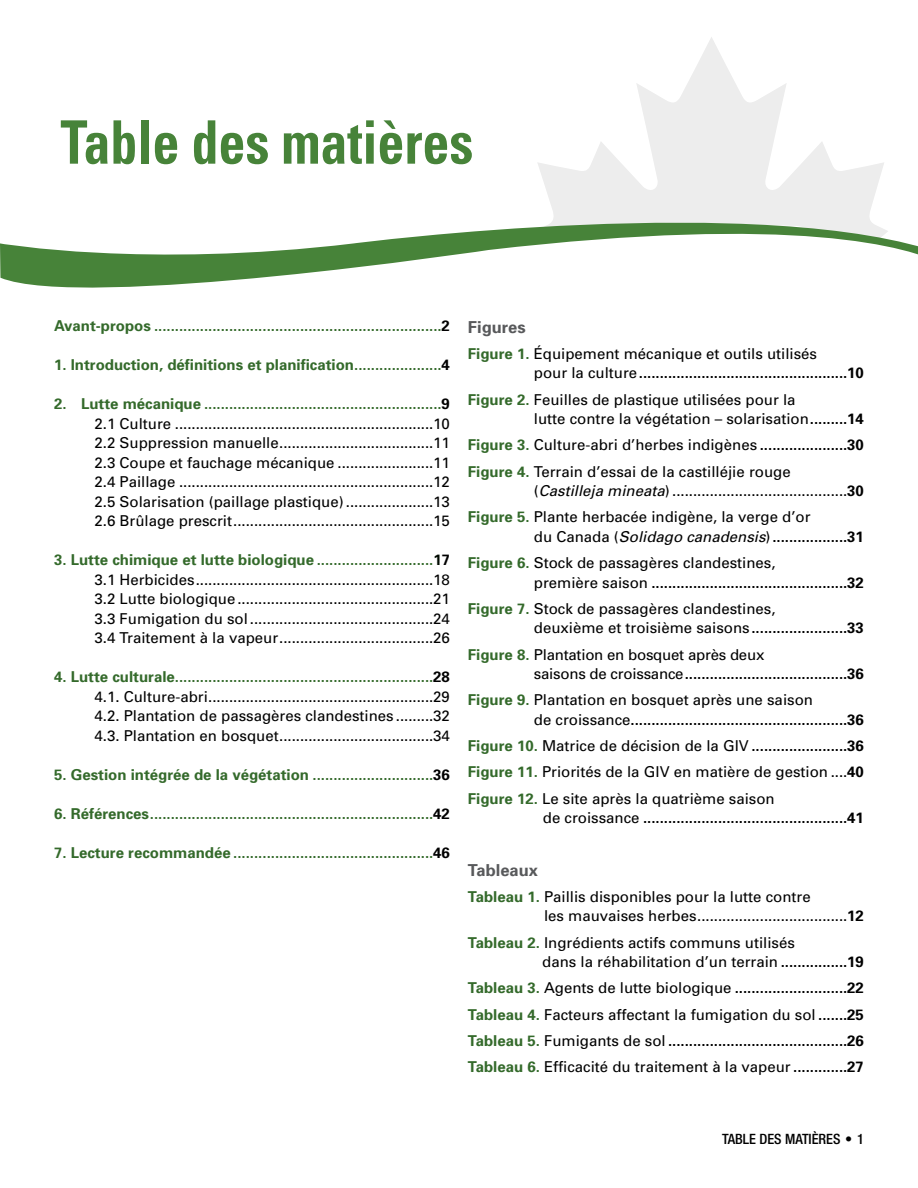
<style>
.page{position:relative;width:918px;height:1188px;background:#fff}
.page>*{position:absolute;margin:0;border:0;box-sizing:border-box;transform-origin:0 0}
.t1{font:700 condensed 60px "Univers";color:#478339;scale:.9 1}
.t2{font:700 16.5px "Univers";color:#58595b}
.t3{font:15px/19.5px "Univers";color:#000}
.t4{font:700 15px "Univers";color:#346a2b}
.t5{font:700 15px/19.5px "Univers";color:#000}
.t6{font:500 condensed 14.25px "Helvetica Neue LT Std";color:#000}
.s1{color:#000}
.s2{font-weight:700;color:#346a2b}
.s3{font-weight:700}
.s4{font-weight:700;color:#000a00}
.s5{color:#346a2b}
.s6{font-weight:400}
.s7{font-style:italic}
</style>
<div class="page">
<svg style="left:538px;top:37px;width:346px;height:153px"></svg>
<svg style="left:0;top:190px;width:918px;height:98px"></svg>
<h1 class="t1" style="left:60px;top:106px;width:460px">Table des matières</h1>
<p class="t4" style="left:54px;top:317px;width:397px">Avant-propos .....................................................................<span class="s1">2</span></p>
<p class="t4" style="left:54px;top:356px;width:397px">1. Introduction, définitions et planification.....................<span class="s1">4</span></p>
<p class="t3" style="left:94px;top:394px;width:357px;text-align:justify;text-indent:-40px"><span class="s2">2. Lutte mécanique .........................................................</span><span class="s3">9<br></span>2.1 Culture ..............................................................10<br>2.2 Suppression manuelle.....................................11<br>2.3 Coupe et fauchage mécanique .......................11<br>2.4 Paillage .............................................................12<br>2.5 Solarisation (paillage plastique).....................13<br>2.6 Brûlage prescrit................................................15</p>
<p class="t3" style="left:94px;top:550px;width:357px;text-align:justify;text-indent:-40px"><span class="s2">3. Lutte chimique et lutte biologique ............................</span><span class="s4">1</span><span class="s3">7<br></span>3.1 Herbicides.........................................................18<br>3.2 Lutte biologique ...............................................21<br>3.3 Fumigation du sol ............................................24<br>3.4 Traitement à la vapeur.....................................26</p>
<p class="t3" style="left:94px;top:667px;width:357px;text-align:justify;text-indent:-40px"><span class="s2">4. Lutte culturale..............................................................</span><span class="s3">28<br></span>4.1. Culture-abri......................................................29<br>4.2. Plantation de passagères clandestines .........32<br>4.3. Plantation en bosquet.....................................34</p>
<p class="t4" style="left:54px;top:765px;width:397px">5. Gestion intégrée de la végétation .............................<span class="s1">36</span></p>
<p class="t4" style="left:54px;top:804px;width:397px">6. Références....................................................................<span class="s1">42</span></p>
<p class="t4" style="left:54px;top:843px;width:397px">7. Lecture recommandée ................................................<span class="s1">46</span></p>
<p class="t2" style="left:468px;top:317px;width:59px">Figures</p>
<p class="t5" style="left:534px;top:344px;width:331px;text-indent:-66px"><span class="s5">Figure 1.</span> <span class="s6">Équipement mécanique et outils utilisés<br>pour la culture</span>..................................................10</p>
<p class="t3" style="left:534px;top:390px;width:331px;text-indent:-66px"><span class="s2">Figure 2.</span> Feuilles de plastique utilisées pour la<br>lutte contre la végétation – solarisation<span class="s3">.........14</span></p>
<p class="t3" style="left:468px;top:432px;width:397px;line-height:26.2px"><span class="s2">Figure 3.</span> Culture-abri d’herbes indigènes <span class="s3">.....................30<br></span><span class="s2">Figure 4.</span> Terrain d’essai de la castilléjie rouge</p>
<p class="t3" style="left:468px;top:478px;width:397px;line-height:26.2px;text-indent:66px">(<span class="s7">Castilleja mineata</span>) ..........................................<span class="s3">30<br></span><span class="s2">Figure 5.</span> Plante herbacée indigène, la verge d’or</p>
<p class="t3" style="left:468px;top:523px;width:397px;line-height:26.2px;text-indent:66px">du Canada (<span class="s7">Solidago canadensis</span>)<span class="s3">..................31<br></span><span class="s2">Figure 6.</span> Stock de passagères clandestines,</p>
<p class="t5" style="left:468px;top:569px;width:397px;line-height:26.2px;text-indent:66px"><span class="s6">première saison</span> ...............................................32<br><span class="s5">Figure 7.</span> <span class="s6">Stock de passagères clandestines,</span></p>
<p class="t3" style="left:468px;top:615px;width:397px;line-height:26.2px;text-indent:66px">deuxième et troisième saisons<span class="s3">.......................33<br></span><span class="s2">Figure 8.</span> Plantation en bosquet après deux</p>
<p class="t3" style="left:468px;top:661px;width:397px;line-height:26.2px;text-indent:66px">saisons de croissance<span class="s3">.......................................36<br></span><span class="s2">Figure 9.</span> Plantation en bosquet après une saison</p>
<p class="t3" style="left:468px;top:706px;width:398px;line-height:26.2px;text-align:justify;text-indent:66px">de croissance<span class="s3">....................................................36<br></span><span class="s2">Figure 10.</span> Matrice de décision de la GIV <span class="s3">.......................36<br></span><span class="s2">Figure 11.</span> Priorités de la GIV en matière de gestion ....<span class="s3">40<br></span><span class="s2">Figure 12.</span> Le site après la quatrième saison</p>
<p class="t5" style="left:543px;top:808px;width:322px"><span class="s6">de croissance</span> .................................................41</p>
<p class="t2" style="left:468px;top:860px;width:72px">Tableaux</p>
<p class="t3" style="left:544px;top:887px;width:321px;text-indent:-76px"><span class="s2">Tableau 1.</span> Paillis disponibles pour la lutte contre<br>les mauvaises herbes....................................<span class="s3">12</span></p>
<p class="t3" style="left:542px;top:933px;width:323px;text-indent:-74px"><span class="s2">Tableau 2.</span> Ingrédients actifs communs utilisés<br>dans la réhabilitation d’un terrain <span class="s3">................19</span></p>
<p class="t3" style="left:468px;top:975px;width:397px;line-height:26.2px;text-align:justify"><span class="s2">Tableau 3.</span> Agents de lutte biologique <span class="s3">...........................22<br></span><span class="s2">Tableau 4.</span> Facteurs affectant la fumigation du sol <span class="s3">.......25<br></span><span class="s2">Tableau 5.</span> Fumigants de sol <span class="s3">...........................................26<br></span><span class="s2">Tableau 6.</span> Efficacité du traitement à la vapeur <span class="s3">.............27</span></p>
<p class="t6" style="left:722px;top:1131px;width:143px">TABLE DES MATIÈRES • 1</p>
</div>
